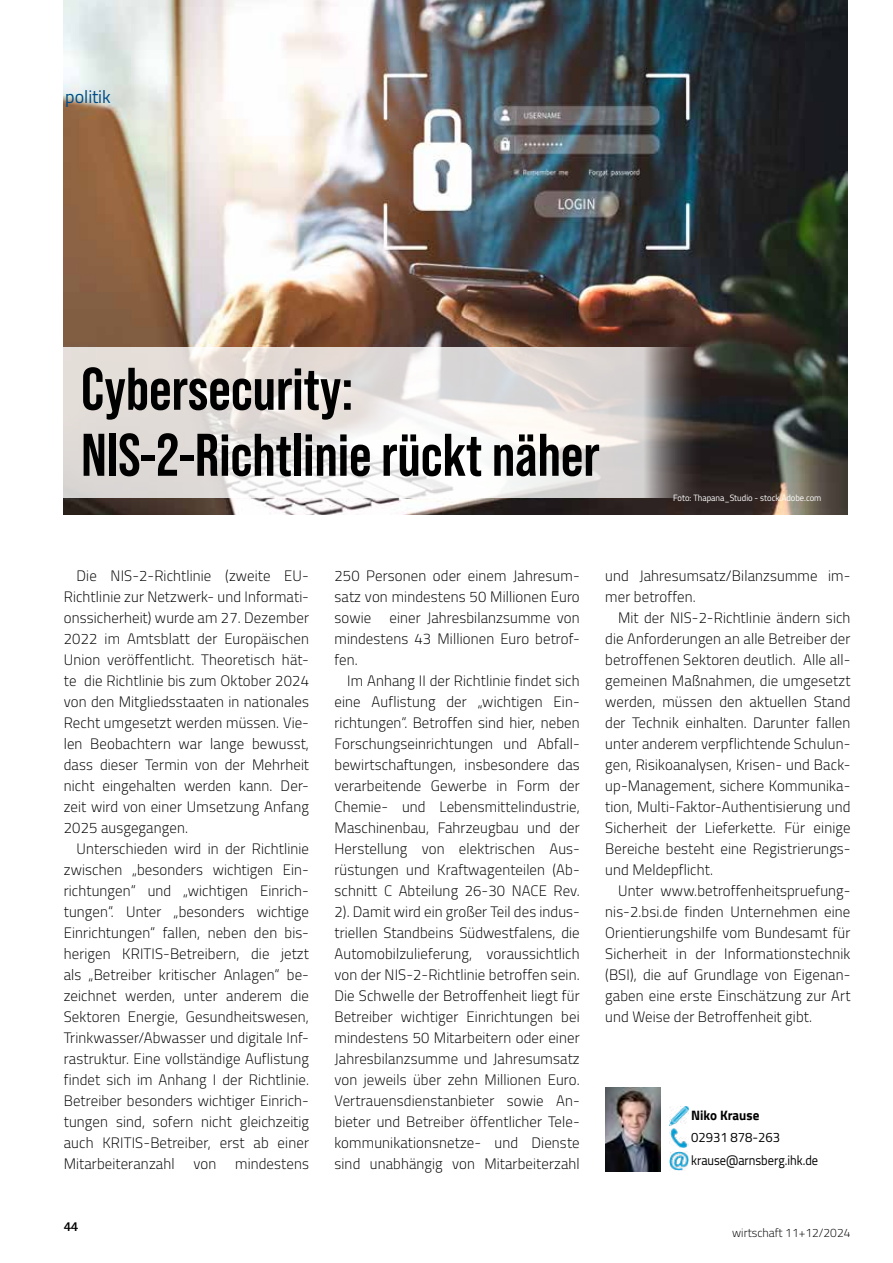
<style>
.page{position:relative;width:893px;height:1263px;background:#fff}
.page>*{position:absolute;margin:0;border:0;box-sizing:border-box;transform-origin:0 0}
.t1{font:700 60px/66px "Bebas Neue Pro";color:#000}
.t2{font:18px "Cairo";color:#004b88}
.t3{font:300 15px/21px "Cairo";letter-spacing:.01em;color:#000;text-align:justify}
.t4{font:13.5px/22.5px "Cairo";color:#000}
.t5{font:700 13.5px "Cairo";color:#000}
.t6{font:800 13.5px "Agfa Rotis Sans Serif";color:#000}
.t7{font:300 12px "Cairo";color:#000}
.t8{font:9px "Cairo";color:#fff;scale:.95 1}
</style>
<div class="page">
<img style="left:64px;top:0;width:784px;height:514px">
<svg style="left:63px;top:347px;width:644px;height:150px"></svg>
<img style="left:669px;top:1106px;width:19px;height:19px">
<img style="left:669px;top:1128px;width:19px;height:19px">
<img style="left:669px;top:1151px;width:19px;height:19px">
<img style="left:605px;top:1087px;width:55px;height:84px">
<p class="t2" style="left:65px;top:81px;width:47px">politik</p>
<h1 class="t1" style="left:81px;top:355px;width:520px">Cybersecurity:<br>NIS-2-Richtlinie rückt näher</h1>
<p class="t8" style="left:673px;top:490px;width:157px">Foto: Thapana_Studio - stock.Adobe.com</p>
<p class="t3" style="left:64px;top:565px;width:247px;text-indent:13px">Die NIS-2-Richtlinie (zweite EU-Richtlinie zur Netzwerk- und Informati&shy;onssicherheit) wurde am 27. Dezember 2022 im Amtsblatt der Europäischen Union veröffentlicht. Theoretisch hät&shy;te die Richtlinie bis zum Oktober 2024 von den Mitgliedsstaaten in nationales Recht umgesetzt werden müssen. Vie&shy;len Beobachtern war lange bewusst, dass dieser Termin von der Mehrheit nicht eingehalten werden kann. Der&shy;zeit wird von einer Umsetzung Anfang 2025 ausgegangen.</p>
<p class="t3" style="left:64px;top:838px;width:247px;text-indent:13px">Unterschieden wird in der Richtlinie zwischen „besonders wichtigen Ein&shy;richtungen“ und „wichtigen Einrich&shy;tungen“. Unter „besonders wichtige Einrichtungen“ fallen, neben den bis&shy;herigen KRITIS-Betreibern, die jetzt als „Betreiber kritischer Anlagen“ be&shy;zeichnet werden, unter anderem die Sektoren Energie, Gesundheitswesen, Trinkwasser/Abwasser und digitale Inf&shy;rastruktur. Eine vollständige Auflistung findet sich im Anhang I der Richtlinie.<br>Betreiber besonders wichtiger Einrich&shy;tungen sind, sofern nicht gleichzeitig auch KRITIS-Betreiber, erst ab einer Mitarbeiteranzahl</p>
<p class="t3" style="left:193px;top:1153px;width:24px">von</p>
<p class="t3" style="left:235px;top:1153px;width:75px">mindestens</p>
<p class="t6" style="left:64px;top:1218px;width:16px">44</p>
<p class="t3" style="left:334px;top:565px;width:247px">250 Personen oder einem Jahresum&shy;satz von mindestens 50 Millionen Euro sowie einer Jahresbilanzsumme von mindestens 43 Millionen Euro betrof&shy;fen.</p>
<p class="t3" style="left:334px;top:670px;width:247px;text-indent:13px">Im Anhang II der Richtlinie findet sich eine Auflistung der „wichtigen Ein&shy;richtungen“. Betroffen sind hier, neben Forschungseinrichtungen und Abfall&shy;bewirtschaftungen, insbesondere das verarbeitende Gewerbe in Form der Chemie- und Lebensmittelindustrie, Maschinenbau, Fahrzeugbau und der Herstellung von elektrischen Aus&shy;rüstungen und Kraftwagenteilen (Ab&shy;schnitt C Abteilung 26-30 NACE Rev.<br>2). Damit wird ein großer Teil des indus&shy;triellen Standbeins Südwestfalens, die Automobilzulieferung, voraussichtlich von der NIS-2-Richtlinie betroffen sein.<br>Die Schwelle der Betroffenheit liegt für Betreiber wichtiger Einrichtungen bei mindestens 50 Mitarbeitern oder einer Jahresbilanzsumme und Jahresumsatz von jeweils über zehn Millionen Euro.<br>Vertrauensdienstanbieter sowie An&shy;bieter und Betreiber öffentlicher Tele&shy;kommunikationsnetze- und Dienste sind unabhängig von Mitarbeiterzahl</p>
<p class="t3" style="left:605px;top:565px;width:247px">und Jahresumsatz/Bilanzsumme im&shy;mer betroffen.</p>
<p class="t3" style="left:605px;top:607px;width:247px;text-indent:13px">Mit der NIS-2-Richtlinie ändern sich die Anforderungen an alle Betreiber der betroffenen Sektoren deutlich. Alle all&shy;gemeinen Maßnahmen, die umgesetzt werden, müssen den aktuellen Stand der Technik einhalten. Darunter fallen unter anderem verpflichtende Schulun&shy;gen, Risikoanalysen, Krisen- und Back&shy;up-Management, sichere Kommunika&shy;tion, Multi-Faktor-Authentisierung und Sicherheit der Lieferkette. Für einige Bereiche besteht eine Registrierungs&shy;und Meldepflicht.</p>
<p class="t3" style="left:605px;top:880px;width:247px;text-indent:13px">Unter www.betroffenheitspruefung&shy;nis-2.bsi.de finden Unternehmen eine Orientierungshilfe vom Bundesamt für Sicherheit in der Informationstechnik (BSI), die auf Grundlage von Eigenan&shy;gaben eine erste Einschätzung zur Art und Weise der Betroffenheit gibt.</p>
<p class="t5" style="left:691px;top:1107px;width:70px">Niko Krause</p>
<p class="t4" style="left:691px;top:1126px;width:129px">02931 878-263 krause@arnsberg.ihk.de</p>
<p class="t7" style="left:732px;top:1223px;width:120px">wirtschaft 11+12/2024</p>
</div>
